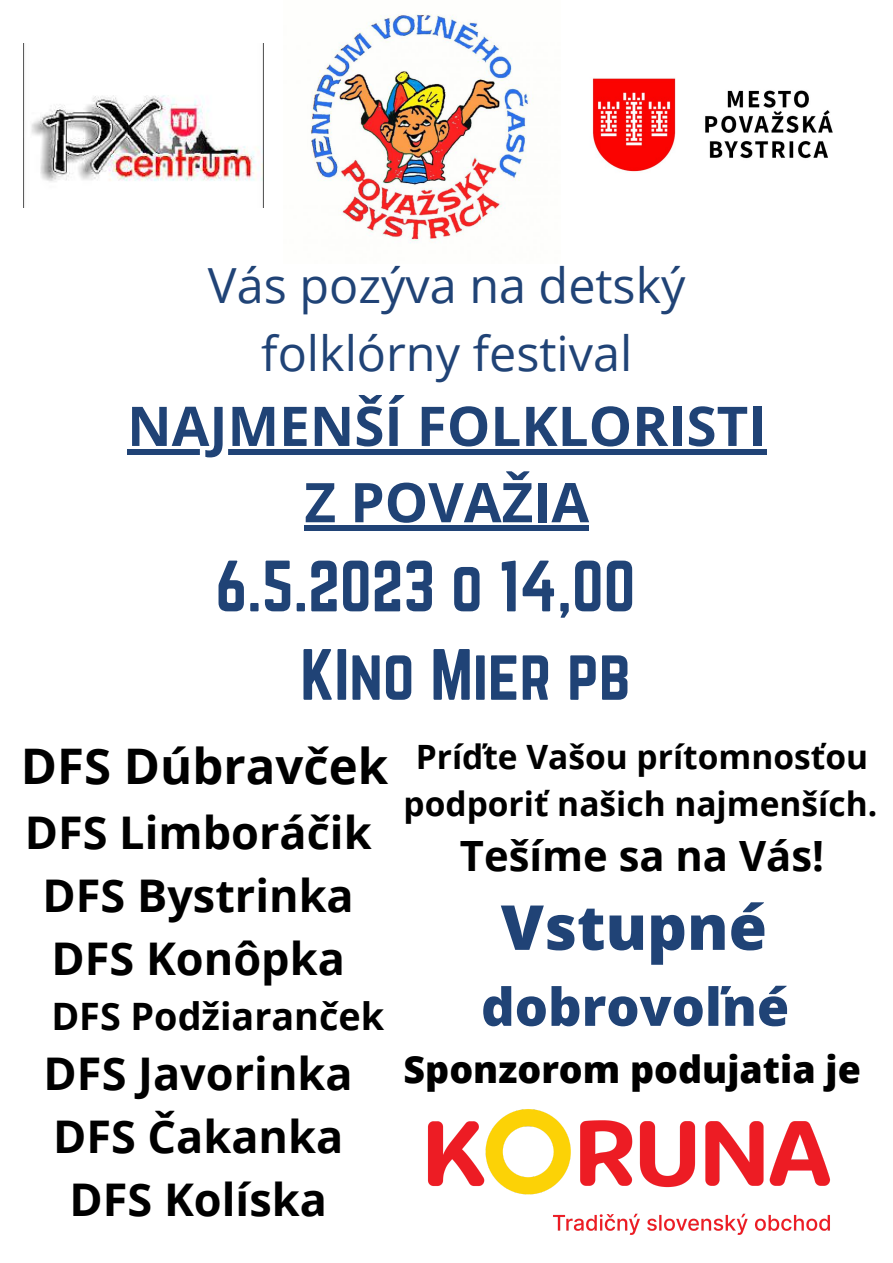
<style>
.page{position:relative;width:893px;height:1263px;background:#fff}
.page>*{position:absolute;margin:0;border:0;box-sizing:border-box;transform-origin:0 0}
.t1{font:63.45px/88.4px "Norwester";color:#204376;text-align:right}
.t2{font:800 62.1px "Open Sans";color:#204376}
.t3{font:700 54.75px/76.3px "Open Sans";color:#204376;text-align:center}
.t4{font:800 52.35px "Open Sans";color:#204376}
.t5{font:700 49.05px "Open Sans";color:#000}
.t6{font:48.45px/67.8px "Open Sans";color:#204376;text-align:center}
.t7{font:700 45px/63px "Open Sans";color:#000;text-align:center}
.t8{font:700 41.78px "Open Sans";color:#000}
.t9{font:700 37.72px "Open Sans";color:#000}
.t10{font:800 37.5px "Open Sans";color:#000}
.t11{font:700 33.53px/46.7px "Open Sans";color:#000;text-align:center}
</style>
<div class="page">
<img style="left:23px;top:43px;width:240px;height:164px">
<img style="left:592px;top:77px;width:241px;height:95px">
<img style="left:310px;top:14px;width:224px;height:229px">
<img style="left:428px;top:1109px;width:402px;height:126px">
<div style="left:127px;top:449px;width:639px;height:5px;background:#204376"></div>
<div style="left:304px;top:525px;width:285px;height:6px;background:#204376"></div>
<p class="t6" style="left:208px;top:250px;width:479px">Vás pozýva na detský folklórny festival</p>
<p class="t3" style="left:127px;top:387px;width:641px">NAJMENŠÍ FOLKLORISTI<br>Z POVAŽIA</p>
<h1 class="t1" style="left:215px;top:542px;width:421px">6.5.2023 o 14,00<br>KIno Mier pb</h1>
<p class="t5" style="left:21px;top:732px;width:369px">DFS Dúbravček</p>
<p class="t7" style="left:25px;top:799px;width:348px">DFS Limboráčik<br>DFS Bystrinka<br>DFS Konôpka</p>
<p class="t9" style="left:51px;top:989px;width:334px">DFS Podžiaranček</p>
<p class="t7" style="left:44px;top:1041px;width:311px">DFS Javorinka<br>DFS Čakanka<br>DFS Kolíska</p>
<p class="t11" style="left:403px;top:733px;width:475px">Príďte Vašou prítomnosťou podporiť našich najmenších.</p>
<p class="t8" style="left:460px;top:827px;width:366px">Tešíme sa na Vás!</p>
<h2 class="t2" style="left:501px;top:883px;width:268px">Vstupné</h2>
<p class="t4" style="left:481px;top:970px;width:310px">dobrovoľné</p>
<p class="t10" style="left:403px;top:1043px;width:459px">Sponzorom podujatia je</p>
</div>
